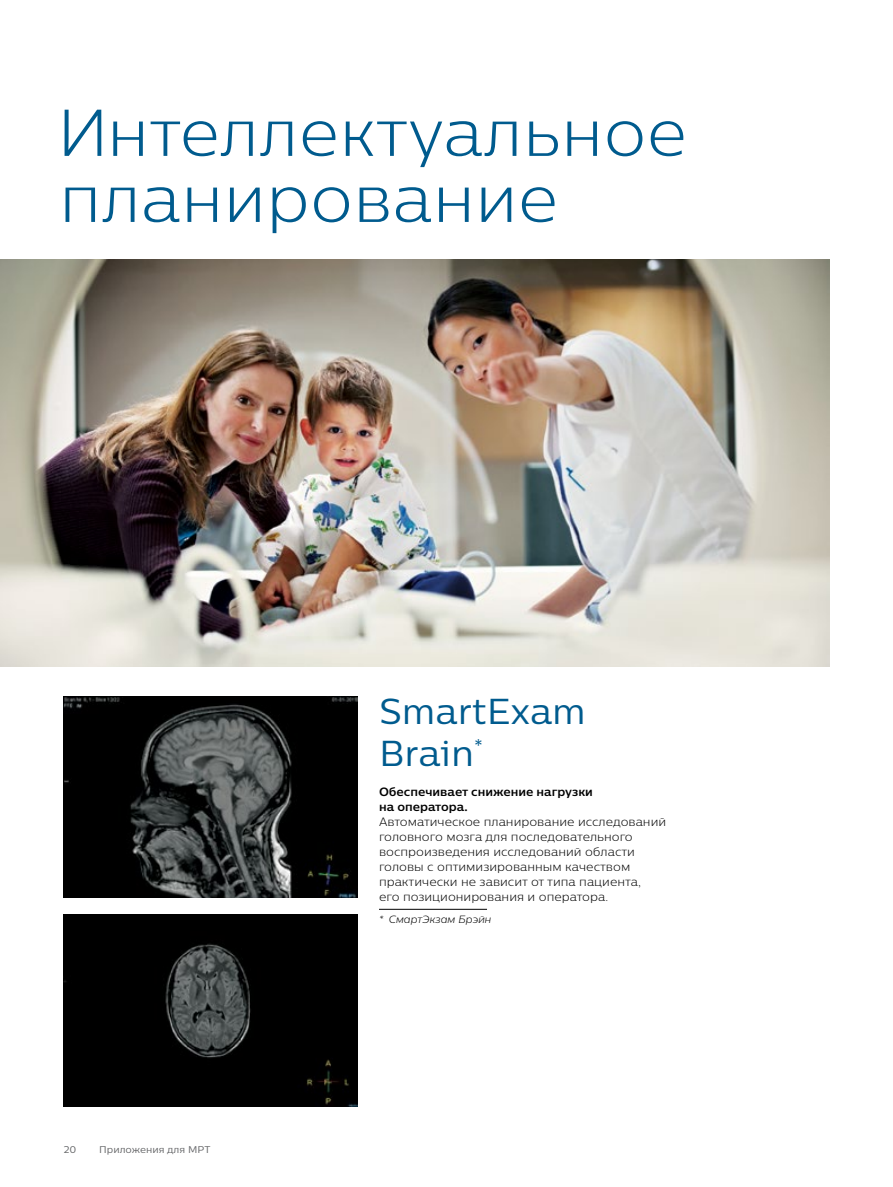
<style>
.page{position:relative;width:893px;height:1187px;background:#fff}
.page>*{position:absolute;margin:0;border:0;box-sizing:border-box;transform-origin:0 0}
.t1{font:300 66px/66px "Centrale Sans Pro";color:#005b8e}
.t2{font:36px/42px "Centrale Sans Pro";color:#005b8e}
.t3{font:300 12px/15px "Centrale Sans Pro";color:#000}
.t4{font:700 12px/15px "Centrale Sans Pro";color:#000}
.t5{font:italic 300 10.5px "Centrale Sans Pro";color:#000}
.t6{font:9.75px "Centrale Sans Pro";color:#636466}
</style>
<div class="page">
<hr style="left:379px;top:909px;width:108px;height:1px;background:#000">
<img style="left:63px;top:914px;width:294px;height:191px">
<img style="left:64px;top:696px;width:293px;height:201px">
<img style="left:0;top:259px;width:829px;height:408px">
<h1 class="t1" style="left:59px;top:98px;width:630px">Интеллектуальное планирование</h1>
<p class="t6" style="left:64px;top:1143px;width:14px">20</p>
<p class="t6" style="left:99px;top:1143px;width:113px">Приложения для МРТ</p>
<h2 class="t2" style="left:379px;top:689px;width:208px">SmartExam<br>Brain<sup>*</sup></h2>
<p class="t4" style="left:379px;top:783px;width:215px">Обеспечивает снижение нагрузки на оператора.</p>
<p class="t3" style="left:379px;top:813px;width:289px">Автоматическое планирование исследований головного мозга для последовательного воспроизведения исследований области головы с оптимизированным качеством практически не зависит от типа пациента,<br>его позиционирования и оператора.</p>
<p class="t5" style="left:379px;top:912px;width:114px">* СмартЭкзам Брэйн</p>
</div>
